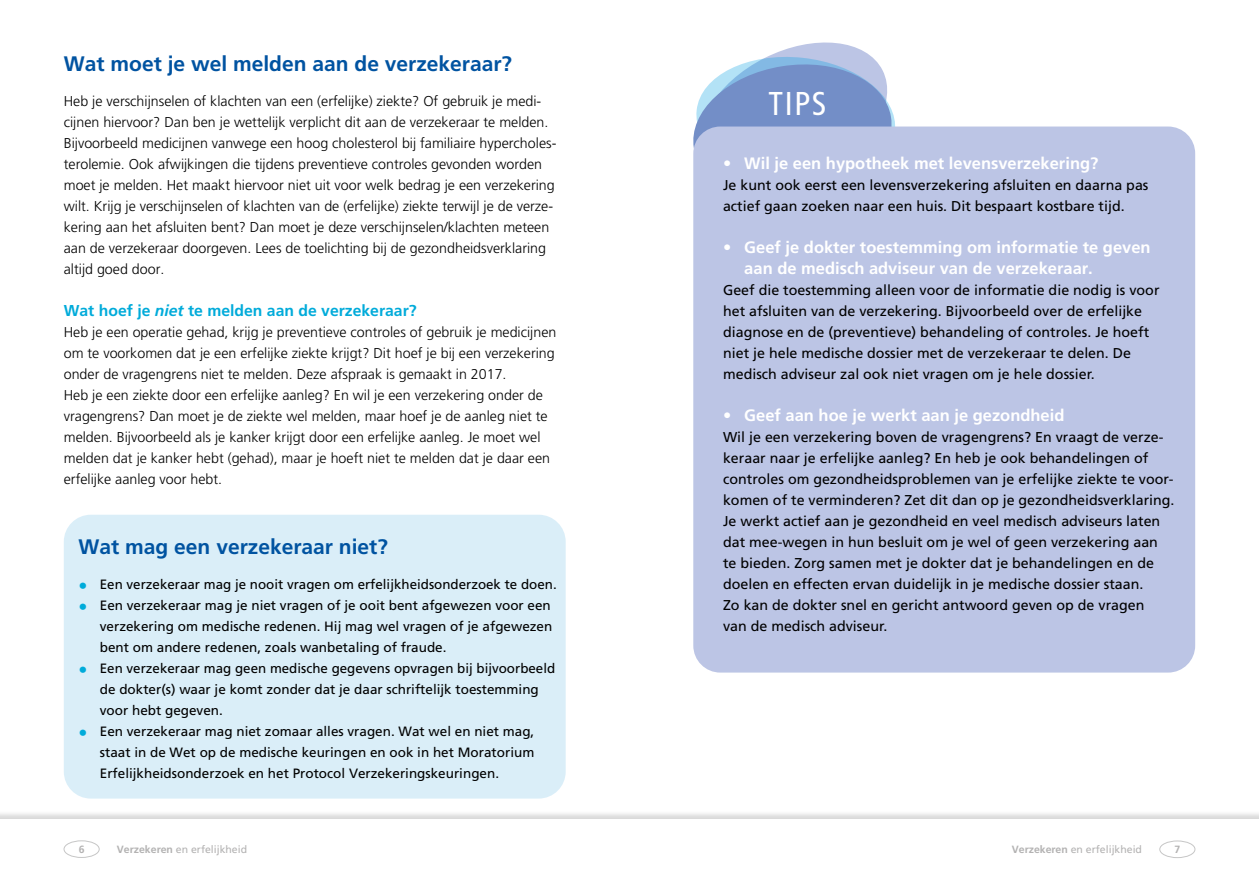
<style>
.page{position:relative;width:1259px;height:893px;background:#fff}
.page>*{position:absolute;margin:0;border:0;box-sizing:border-box;transform-origin:0 0}
.t1{font:condensed 33px "Frutiger LT Std";color:#fff}
.t2{font:700 21px "Frutiger LT Std";color:#0053a1}
.t3{font:700 16.5px/21px "Frutiger LT Std";color:#fff}
.t4{font:700 15.75px "Frutiger LT Std";color:#00abda}
.t5{font:300 14.25px/21px "Frutiger LT Std";color:#000}
.t6{font:14.25px/21px "Frutiger LT Std";color:#000}
.t7{font:13.5px/21px "Frutiger LT Std";color:#000;text-align:justify}
.t8{font:10.5px "Frutiger LT Std";color:#b3b2b2}
.t9{font:700 10.5px "Frutiger LT Std";color:#b3b2b2}
.s1{font-style:italic}
.s2{font-size:18px;color:#00abda}
.s3{font-weight:700}
</style>
<div class="page">
<div style="left:0;top:811px;width:1259px;height:82px;background:#000;opacity:.15"></div>
<div style="left:0;top:820px;width:1259px;height:73px;background:#fff"></div>
<div style="left:1159px;top:841px;width:36px;height:17px;border:1px solid #c6c6c6;border-radius:50%"></div>
<div style="left:64px;top:841px;width:35px;height:17px;border:1px solid #c6c6c6;border-radius:50%"></div>
<div style="left:64px;top:515px;width:502px;height:284px;background:#daeef8;border-radius:27px"></div>
<svg style="left:693px;top:42px;width:205px;height:107px"></svg>
<div style="left:693px;top:127px;width:502px;height:546px;background:#bcc5e5;border-radius:27px"></div>
<h2 class="t2" style="left:64px;top:51px;width:450px">Wat moet je wel melden aan de verzekeraar?</h2>
<p class="t5" style="left:64px;top:90px;width:494px">Heb je verschijnselen of klachten van een (erfelijke) ziekte? Of gebruik je medi&shy;cijnen hiervoor? Dan ben je wettelijk verplicht dit aan de verzekeraar te melden.<br>Bijvoorbeeld medicijnen vanwege een hoog cholesterol bij familiaire hypercholes&shy;terolemie. Ook afwijkingen die tijdens preventieve controles gevonden worden moet je melden. Het maakt hiervoor niet uit voor welk bedrag je een verzekering wilt. Krijg je verschijnselen of klachten van de (erfelijke) ziekte terwijl je de verze&shy;kering aan het afsluiten bent? Dan moet je deze verschijnselen/klachten meteen aan de verzekeraar doorgeven. Lees de toelichting bij de gezondheidsverklaring altijd goed door.</p>
<p class="t4" style="left:64px;top:301px;width:354px">Wat hoef je <span class="s1">niet</span> te melden aan de verzekeraar?</p>
<p class="t5" style="left:64px;top:321px;width:494px">Heb je een operatie gehad, krijg je preventieve controles of gebruik je medicijnen om te voorkomen dat je een erfelijke ziekte krijgt? Dit hoef je bij een verzekering onder de vragengrens niet te melden. Deze afspraak is gemaakt in 2017.<br>Heb je een ziekte door een erfelijke aanleg? En wil je een verzekering onder de vragengrens? Dan moet je de ziekte wel melden, maar hoef je de aanleg niet te melden. Bijvoorbeeld als je kanker krijgt door een erfelijke aanleg. Je moet wel melden dat je kanker hebt (gehad), maar je hoeft niet te melden dat je daar een erfelijke aanleg voor hebt.</p>
<h2 class="t2" style="left:79px;top:534px;width:311px">Wat mag een verzekeraar niet?</h2>
<p class="t7" style="left:79px;top:573px;width:480px"><span class="s2">•</span> Een verzekeraar mag je nooit vragen om erfelijkheidsonderzoek te doen.</p>
<p class="t7" style="left:100px;top:594px;width:454px;text-indent:-21px"><span class="s2">•</span> Een verzekeraar mag je niet vragen of je ooit bent afgewezen voor een verzekering om medische redenen. Hij mag wel vragen of je afgewezen bent om andere redenen, zoals wanbetaling of fraude.</p>
<p class="t7" style="left:100px;top:657px;width:457px;text-align:left;text-indent:-21px"><span class="s2">•</span> Een verzekeraar mag geen medische gegevens opvragen bij bijvoorbeeld de dokter(s) waar je komt zonder dat je daar schriftelijk toestemming voor hebt gegeven.</p>
<p class="t7" style="left:100px;top:720px;width:436px;text-indent:-21px"><span class="s2">•</span> Een verzekeraar mag niet zomaar alles vragen. Wat wel en niet mag, staat in de Wet op de medische keuringen en ook in het Moratorium Erfelijkheidsonderzoek en het Protocol Verzekeringskeuringen.</p>
<h1 class="t1" style="left:768px;top:84px;width:60px">TIPS</h1>
<p class="t3" style="left:723px;top:152px;width:377px">• Wil je een hypotheek met levensverzekering?</p>
<p class="t6" style="left:723px;top:174px;width:427px">Je kunt ook eerst een levensverzekering afsluiten en daarna pas actief gaan zoeken naar een huis. Dit bespaart kostbare tijd.</p>
<p class="t3" style="left:744px;top:236px;width:408px;text-indent:-21px">• Geef je dokter toestemming om informatie te geven aan de medisch adviseur van de verzekeraar.</p>
<p class="t6" style="left:723px;top:279px;width:438px">Geef die toestemming alleen voor de informatie die nodig is voor het afsluiten van de verzekering. Bijvoorbeeld over de erfelijke diagnose en de (preventieve) behandeling of controles. Je hoeft niet je hele medische dossier met de verzekeraar te delen. De medisch adviseur zal ook niet vragen om je hele dossier.</p>
<p class="t3" style="left:723px;top:404px;width:343px">• Geef aan hoe je werkt aan je gezondheid</p>
<p class="t6" style="left:723px;top:426px;width:453px">Wil je een verzekering boven de vragengrens? En vraagt de verze&shy;keraar naar je erfelijke aanleg? En heb je ook behandelingen of controles om gezondheidsproblemen van je erfelijke ziekte te voor&shy;komen of te verminderen? Zet dit dan op je gezondheidsverklaring.<br>Je werkt actief aan je gezondheid en veel medisch adviseurs laten dat mee-wegen in hun besluit om je wel of geen verzekering aan te bieden. Zorg samen met je dokter dat je behandelingen en de doelen en effecten ervan duidelijk in je medische dossier staan.<br>Zo kan de dokter snel en gericht antwoord geven op de vragen<br>van de medisch adviseur.</p>
<p class="t9" style="left:79px;top:843px;width:7px">6</p>
<p class="t8" style="left:117px;top:843px;width:132px"><span class="s3">Verzekeren</span> en erfelijkheid</p>
<p class="t8" style="left:1012px;top:843px;width:132px"><span class="s3">Verzekeren</span> en erfelijkheid</p>
<p class="t9" style="left:1174px;top:844px;width:7px">7</p>
</div>
